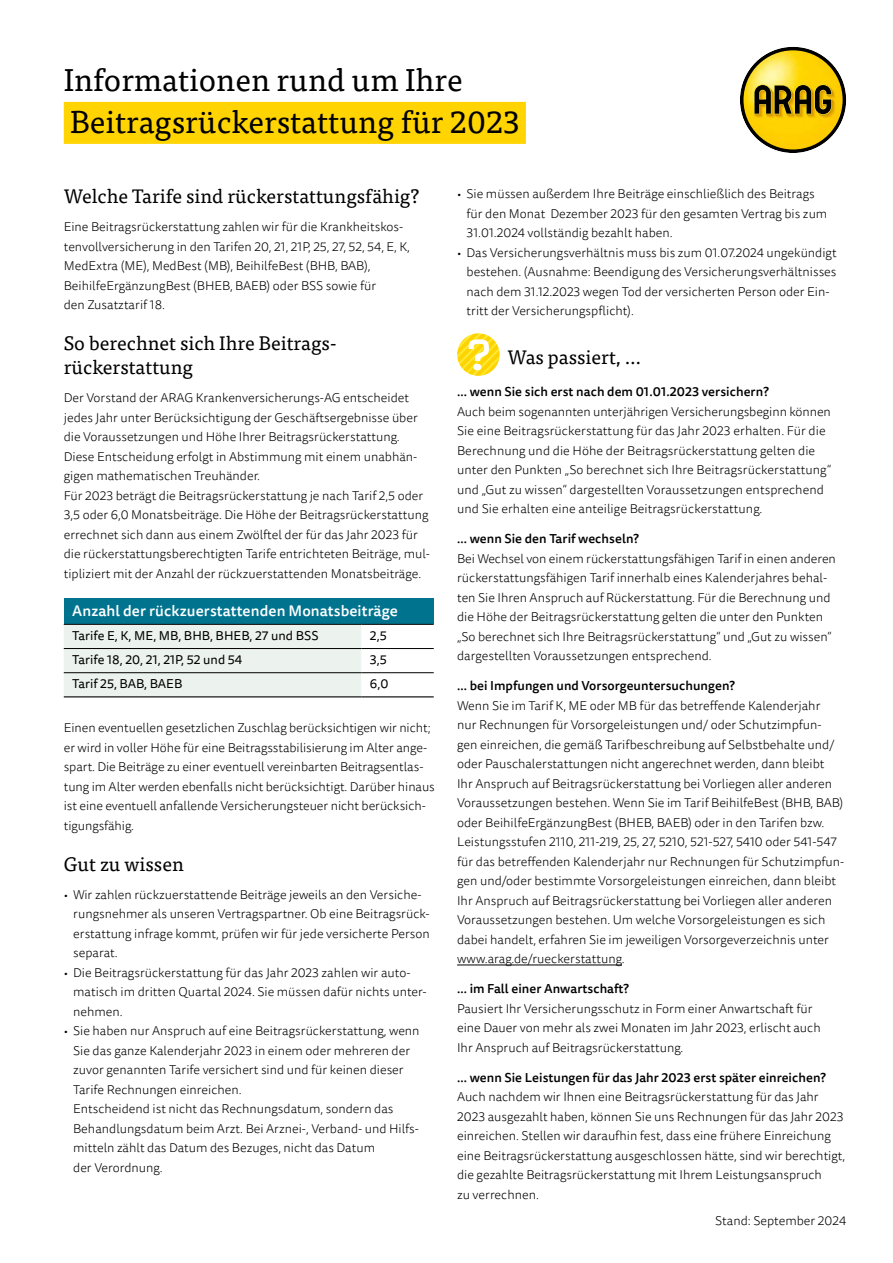
<style>
.page{position:relative;width:893px;height:1263px;background:#fff}
.page>*{position:absolute;margin:0;border:0;box-sizing:border-box;transform-origin:0 0}
.t1{font:31.5px/42px "Tisa OT";color:#000}
.t2{font:19.5px/24px "Tisa OT";color:#000}
.t3{font:500 15px "Tisa Sans OT";letter-spacing:.005em;color:#fff}
.t4{font:300 12.75px/19.5px "Tisa Sans OT";color:#000}
.t5{font:500 12.75px "Tisa Sans OT";letter-spacing:.005em;color:#000}
.t6{font:12.75px "Tisa Sans OT";letter-spacing:.005em;color:#000}
</style>
<div class="page">
<div style="left:64px;top:598px;width:370px;height:26px;background:#00748f"></div>
<svg style="left:64px;top:625px;width:370px;height:71px"></svg>
<hr style="left:64px;top:696px;width:297px;height:1px;background:#000">
<hr style="left:361px;top:696px;width:73px;height:1px;background:#000">
<hr style="left:64px;top:624px;width:297px;height:1px;background:#000">
<hr style="left:361px;top:624px;width:73px;height:1px;background:#000">
<hr style="left:64px;top:648px;width:297px;height:1px;background:#000">
<hr style="left:361px;top:648px;width:73px;height:1px;background:#000">
<hr style="left:64px;top:672px;width:297px;height:1px;background:#000">
<hr style="left:361px;top:672px;width:73px;height:1px;background:#000">
<svg style="left:740px;top:47px;width:106px;height:106px"></svg>
<div style="left:64px;top:102px;width:462px;height:42px;background:#ffd400"></div>
<hr style="left:457px;top:965px;width:165px;height:1px;background:#000">
<img style="left:457px;top:333px;width:43px;height:43px;border-radius:21px">
<svg style="left:468px;top:339px;width:21px;height:31px"></svg>
<h1 class="t1" style="left:64px;top:59px;width:457px">Informationen rund um Ihre<br>Beitragsrückerstattung für 2023</h1>
<h2 class="t2" style="left:64px;top:185px;width:357px">Welche Tarife sind rückerstattungsfähig?</h2>
<p class="t4" style="left:64px;top:218px;width:348px">Eine Beitragsrückerstattung zahlen wir für die Krankheitskos&shy;tenvollversicherung in den Tarifen 20, 21, 21P, 25, 27, 52, 54, E, K, MedExtra (ME), MedBest (MB), BeihilfeBest (BHB, BAB), BeihilfeErgänzungBest (BHEB, BAEB) oder BSS sowie für<br>den Zusatztarif 18.</p>
<h2 class="t2" style="left:64px;top:332px;width:274px">So berechnet sich Ihre Beitrags&shy;rückerstattung</h2>
<p class="t4" style="left:64px;top:389px;width:368px">Der Vorstand der ARAG Krankenversicherungs-AG entscheidet jedes Jahr unter Berücksichtigung der Geschäftsergebnisse über die Voraussetzungen und Höhe Ihrer Beitragsrückerstattung.<br>Diese Entscheidung erfolgt in Abstimmung mit einem unabhän&shy;gigen mathematischen Treuhänder.<br>Für 2023 beträgt die Beitragsrückerstattung je nach Tarif 2,5 oder 3,5 oder 6,0 Monatsbeiträge. Die Höhe der Beitragsrückerstattung errechnet sich dann aus einem Zwölftel der für das Jahr 2023 für die rückerstattungsberechtigten Tarife entrichteten Beiträge, mul&shy;tipliziert mit der Anzahl der rückzuerstattenden Monatsbeiträge.</p>
<p class="t3" style="left:72px;top:601px;width:327px">Anzahl der rückzuerstattenden Monatsbeiträge</p>
<p class="t6" style="left:72px;top:628px;width:248px">Tarife E, K, ME, MB, BHB, BHEB, 27 und BSS</p>
<p class="t6" style="left:370px;top:628px;width:18px">2,5</p>
<p class="t6" style="left:72px;top:652px;width:172px">Tarife 18, 20, 21, 21P, 52 und 54</p>
<p class="t6" style="left:370px;top:652px;width:18px">3,5</p>
<p class="t6" style="left:72px;top:676px;width:112px">Tarif 25, BAB, BAEB</p>
<p class="t6" style="left:370px;top:676px;width:20px">6,0</p>
<p class="t4" style="left:64px;top:719px;width:373px">Einen eventuellen gesetzlichen Zuschlag berücksichtigen wir nicht; er wird in voller Höhe für eine Beitragsstabilisierung im Alter ange&shy;spart. Die Beiträge zu einer eventuell vereinbarten Beitragsentlas&shy;tung im Alter werden ebenfalls nicht berücksichtigt. Darüber hinaus ist eine eventuell anfallende Versicherungsteuer nicht berücksich&shy;tigungsfähig.</p>
<h2 class="t2" style="left:64px;top:852px;width:122px">Gut zu wissen</h2>
<p class="t4" style="left:73px;top:885px;width:358px;text-indent:-9px">• Wir zahlen rückzuerstattende Beiträge jeweils an den Versiche&shy;rungsnehmer als unseren Vertragspartner. Ob eine Beitragsrück&shy;erstattung infrage kommt, prüfen wir für jede versicherte Person separat.</p>
<p class="t4" style="left:73px;top:963px;width:355px;text-indent:-9px">• Die Beitragsrückerstattung für das Jahr 2023 zahlen wir auto&shy;matisch im dritten Quartal 2024. Sie müssen dafür nichts unter&shy;nehmen.</p>
<p class="t4" style="left:73px;top:1022px;width:348px;text-indent:-9px">• Sie haben nur Anspruch auf eine Beitragsrückerstattung, wenn Sie das ganze Kalenderjahr 2023 in einem oder mehreren der zuvor genannten Tarife versichert sind und für keinen dieser Tarife Rechnungen einreichen.<br>Entscheidend ist nicht das Rechnungsdatum, sondern das Behandlungsdatum beim Arzt. Bei Arznei-, Verband- und Hilfs&shy;mitteln zählt das Datum des Bezuges, nicht das Datum<br>der Verordnung.</p>
<p class="t4" style="left:467px;top:185px;width:362px;text-indent:-9px">• Sie müssen außerdem Ihre Beiträge einschließlich des Beitrags für den Monat Dezember 2023 für den gesamten Vertrag bis zum<br>31.01.2024 vollständig bezahlt haben.</p>
<p class="t4" style="left:467px;top:243px;width:372px;text-indent:-9px">• Das Versicherungsverhältnis muss bis zum 01.07.2024 ungekündigt bestehen. (Ausnahme: Beendigung des Versicherungsverhältnisses nach dem 31.12.2023 wegen Tod der versicherten Person oder Ein&shy;tritt der Versicherungspflicht).</p>
<h2 class="t2" style="left:508px;top:345px;width:135px">Was passiert, …</h2>
<p class="t5" style="left:457px;top:384px;width:313px">… wenn Sie sich erst nach dem 01.01.2023 versichern?</p>
<p class="t4" style="left:457px;top:402px;width:376px">Auch beim sogenannten unterjährigen Versicherungsbeginn können Sie eine Beitragsrückerstattung für das Jahr 2023 erhalten. Für die Berechnung und die Höhe der Beitragsrückerstattung gelten die unter den Punkten „So berechnet sich Ihre Beitragsrückerstattung“ und „Gut zu wissen“ dargestellten Voraussetzungen entsprechend und Sie erhalten eine anteilige Beitragsrückerstattung.</p>
<p class="t5" style="left:457px;top:531px;width:183px">… wenn Sie den Tarif wechseln?</p>
<p class="t4" style="left:457px;top:549px;width:380px">Bei Wechsel von einem rückerstattungsfähigen Tarif in einen anderen rückerstattungsfähigen Tarif innerhalb eines Kalenderjahres behal&shy;ten Sie Ihren Anspruch auf Rückerstattung. Für die Berechnung und die Höhe der Beitragsrückerstattung gelten die unter den Punkten „So berechnet sich Ihre Beitragsrückerstattung“ und „Gut zu wissen“ dargestellten Voraussetzungen entsprechend.</p>
<p class="t5" style="left:457px;top:678px;width:279px">… bei Impfungen und Vorsorgeuntersuchungen?</p>
<p class="t4" style="left:457px;top:696px;width:389px">Wenn Sie im Tarif K, ME oder MB für das betreffende Kalenderjahr<br>nur Rechnungen für Vorsorgeleistungen und/ oder Schutzimpfun&shy;gen einreichen, die gemäß Tarifbeschreibung auf Selbstbehalte und/ oder Pauschalerstattungen nicht angerechnet werden, dann bleibt<br>Ihr Anspruch auf Beitragsrückerstattung bei Vorliegen aller anderen Voraussetzungen bestehen. Wenn Sie im Tarif BeihilfeBest (BHB, BAB) oder BeihilfeErgänzungBest (BHEB, BAEB) oder in den Tarifen bzw.<br>Leistungsstufen 2110, 211-219, 25, 27, 5210, 521-527, 5410 oder 541-547 für das betreffenden Kalenderjahr nur Rechnungen für Schutzimpfun&shy;gen und/oder bestimmte Vorsorgeleistungen einreichen, dann bleibt Ihr Anspruch auf Beitragsrückerstattung bei Vorliegen aller anderen Voraussetzungen bestehen. Um welche Vorsorgeleistungen es sich dabei handelt, erfahren Sie im jeweiligen Vorsorgeverzeichnis unter www.arag.de/rueckerstattung.</p>
<p class="t5" style="left:457px;top:981px;width:173px">… im Fall einer Anwartschaft?</p>
<p class="t4" style="left:457px;top:999px;width:365px">Pausiert Ihr Versicherungsschutz in Form einer Anwartschaft für eine Dauer von mehr als zwei Monaten im Jahr 2023, erlischt auch<br>Ihr Anspruch auf Beitragsrückerstattung.</p>
<p class="t5" style="left:457px;top:1069px;width:370px">… wenn Sie Leistungen für das Jahr 2023 erst später einreichen?</p>
<p class="t4" style="left:457px;top:1088px;width:390px">Auch nachdem wir Ihnen eine Beitragsrückerstattung für das Jahr 2023 ausgezahlt haben, können Sie uns Rechnungen für das Jahr 2023 einreichen. Stellen wir daraufhin fest, dass eine frühere Einreichung eine Beitragsrückerstattung ausgeschlossen hätte, sind wir berechtigt, die gezahlte Beitragsrückerstattung mit Ihrem Leistungsanspruch<br>zu verrechnen.</p>
<p class="t4" style="left:715px;top:1212px;width:132px">Stand: September 2024</p>
</div>
